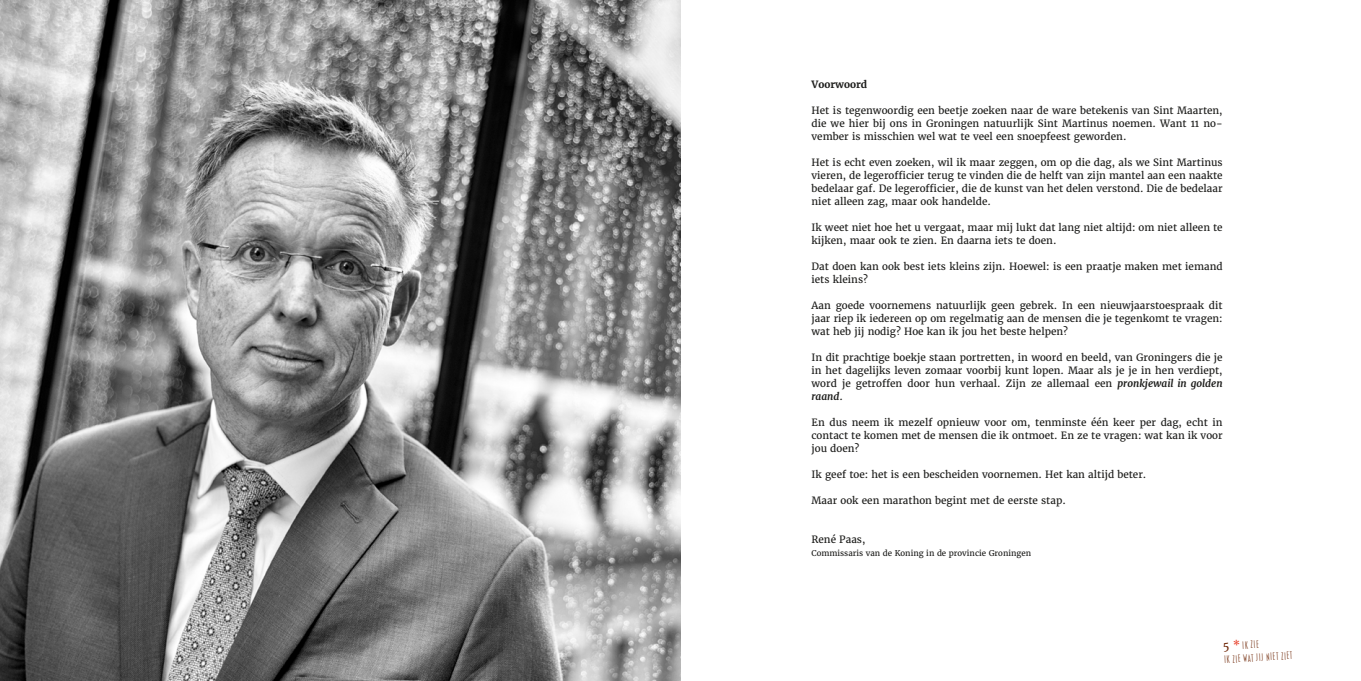
<style>
.page{position:relative;width:1361px;height:681px;background:#fff}
.page>*{position:absolute;margin:0;border:0;box-sizing:border-box;transform-origin:0 0}
.t1{font:300 11px/13.1px "Blakely";color:#732d0e}
.t2{font:10px/13px "Merriweather";color:#1d1d1b;text-align:justify}
.t3{font:700 10px "Merriweather";color:#1d1d1b}
.t4{font:8px "Merriweather";color:#1d1d1b}
.s1{font-weight:700;font-style:italic}
.s2{font-family:"Merriweather";font-weight:400}
.s3{font-family:"Merriweather";font-weight:400;color:#e73923}
</style>
<div class="page">
<img style="left:0;top:0;width:680px;height:680px">
<p class="t3" style="left:811px;top:78px;width:57px">Voorwoord</p>
<p class="t2" style="left:811px;top:104px;width:413px">Het is tegenwoordig een beetje zoeken naar de ware betekenis van Sint Maarten, die we hier bij ons in Groningen natuurlijk Sint Martinus noemen. Want 11 no&shy;vember is misschien wel wat te veel een snoepfeest geworden.</p>
<p class="t2" style="left:811px;top:156px;width:413px">Het is echt even zoeken, wil ik maar zeggen, om op die dag, als we Sint Martinus vieren, de legerofficier terug te vinden die de helft van zijn mantel aan een naakte bedelaar gaf. De legerofficier, die de kunst van het delen verstond. Die de bedelaar niet alleen zag, maar ook handelde.</p>
<p class="t2" style="left:811px;top:221px;width:413px">Ik weet niet hoe het u vergaat, maar mij lukt dat lang niet altijd: om niet alleen te kijken, maar ook te zien. En daarna iets te doen.</p>
<p class="t2" style="left:811px;top:260px;width:413px">Dat doen kan ook best iets kleins zijn. Hoewel: is een praatje maken met iemand iets kleins?</p>
<p class="t2" style="left:811px;top:299px;width:413px">Aan goede voornemens natuurlijk geen gebrek. In een nieuwjaarstoespraak dit jaar riep ik iedereen op om regelmatig aan de mensen die je tegenkomt te vragen: wat heb jij nodig? Hoe kan ik jou het beste helpen?</p>
<p class="t2" style="left:811px;top:351px;width:413px">In dit prachtige boekje staan portretten, in woord en beeld, van Groningers die je in het dagelijks leven zomaar voorbij kunt lopen. Maar als je je in hen verdiept, word je getroffen door hun verhaal. Zijn ze allemaal een <span class="s1">pronkjewail in golden raand</span>.</p>
<p class="t2" style="left:811px;top:416px;width:413px">En dus neem ik mezelf opnieuw voor om, tenminste één keer per dag, echt in contact te komen met de mensen die ik ontmoet. En ze te vragen: wat kan ik voor jou doen?</p>
<p class="t2" style="left:811px;top:468px;width:336px">Ik geef toe: het is een bescheiden voornemen. Het kan altijd beter.</p>
<p class="t2" style="left:811px;top:494px;width:256px">Maar ook een marathon begint met de eerste stap.</p>
<p class="t2" style="left:811px;top:533px;width:55px">René Paas,</p>
<p class="t4" style="left:811px;top:548px;width:221px">Commissaris van de Koning in de provincie Groningen</p>
<p class="t1" style="left:1222px;top:639px;width:70px;rotate:-3deg"><span class="s2">5</span> <span class="s3">*</span> IK ZIE<br>IK ZIE WAT JIJ NIET ZIET</p>
</div>
